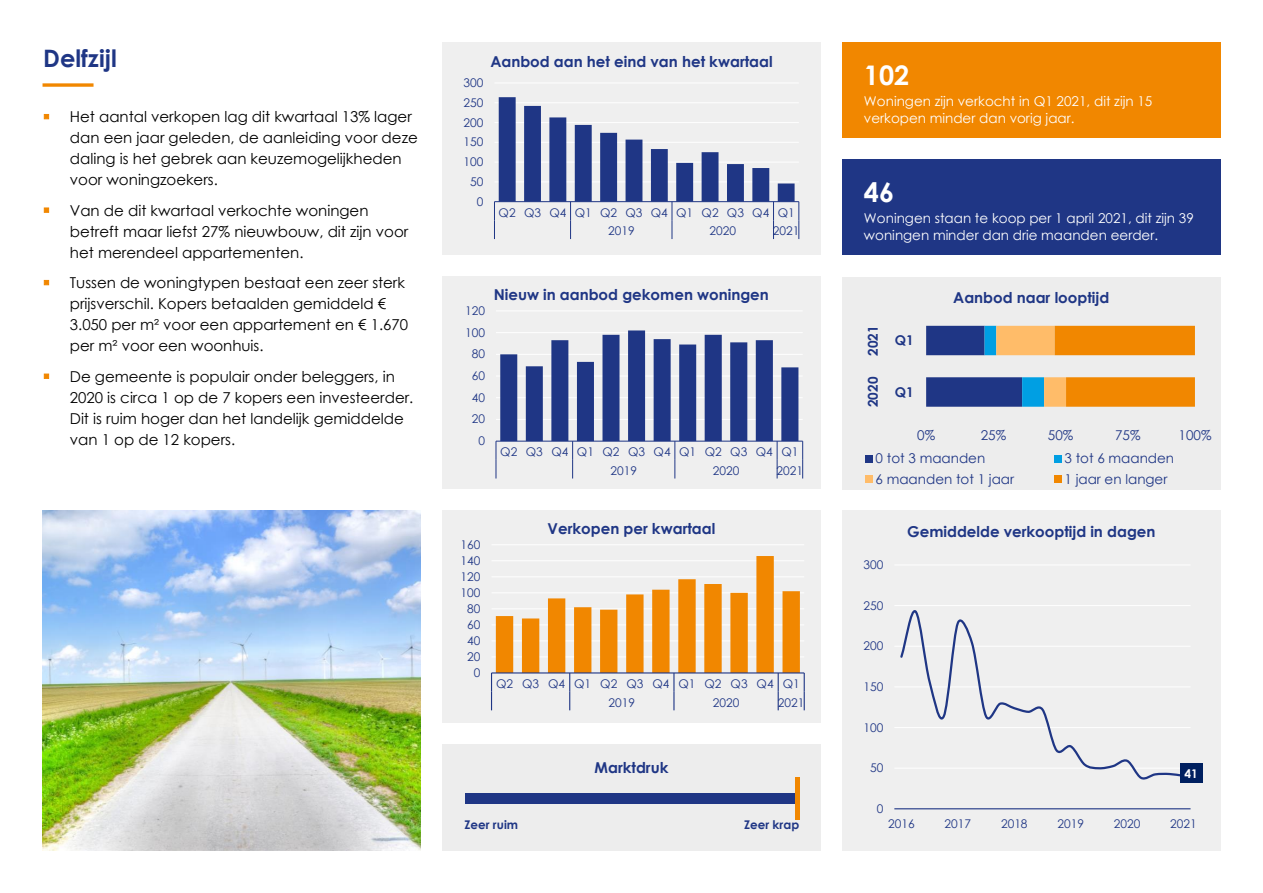
<style>
.page{position:relative;width:1263px;height:893px;background:#fff}
.page>*{position:absolute;margin:0;border:0;box-sizing:border-box;transform-origin:0 0}
.t1{font:700 27px "Century Gothic";color:#fff}
.t2{font:700 24px "Century Gothic";color:#1f3685}
.t3{font:15px/21.1px "Century Gothic";color:#000}
.t4{font:700 15px "Century Gothic";color:#1f3685}
.t5{font:13.5px/16.6px "Century Gothic";color:#fff}
.t6{font:13.5px "Century Gothic";color:#1f3685}
.t7{font:700 13.5px "Century Gothic";color:#1f3685}
.t8{font:12px "Century Gothic";color:#1f3685}
.t9{font:700 12px "Century Gothic";color:#1f3685}
.t10{font:700 12px "Century Gothic";color:#fff}
.s1{color:#f18700}
</style>
<div class="page">
<svg style="left:43px;top:83px;width:51px;height:4px"></svg>
<div style="left:442px;top:43px;width:379px;height:212px;background:#efefef"></div>
<hr style="left:494px;top:83px;width:305px;height:1px;background:#fff">
<svg style="left:494px;top:97px;width:305px;height:142px"></svg>
<div style="left:442px;top:510px;width:379px;height:213px;background:#efefef"></div>
<hr style="left:491px;top:544px;width:313px;height:1px;background:#fff">
<svg style="left:491px;top:556px;width:314px;height:154px"></svg>
<div style="left:442px;top:276px;width:379px;height:213px;background:#efefef"></div>
<hr style="left:496px;top:311px;width:307px;height:1px;background:#fff">
<svg style="left:496px;top:330px;width:307px;height:149px"></svg>
<div style="left:442px;top:744px;width:379px;height:107px;background:#ededed"></div>
<div style="left:465px;top:793px;width:332px;height:11px;background:#1f3685"></div>
<img style="left:795px;top:777px;width:5px;height:42px">
<div style="left:842px;top:43px;width:378px;height:95px;background:#f18700"></div>
<div style="left:842px;top:159px;width:378px;height:96px;background:#1f3685"></div>
<div style="left:842px;top:510px;width:378px;height:340px;background:#efefef"></div>
<hr style="left:894px;top:768px;width:296px;height:1px;background:#fff">
<hr style="left:894px;top:727px;width:296px;height:1px;background:#fff">
<hr style="left:894px;top:687px;width:296px;height:1px;background:#fff">
<hr style="left:894px;top:646px;width:296px;height:1px;background:#fff">
<hr style="left:894px;top:605px;width:296px;height:1px;background:#fff">
<hr style="left:894px;top:565px;width:296px;height:1px;background:#fff">
<hr style="left:894px;top:808px;width:296px;height:1px;background:#1f3685">
<svg style="left:900px;top:610px;width:280px;height:170px"></svg>
<div style="left:1180px;top:763px;width:22px;height:20px;background:#002060"></div>
<div style="left:842px;top:277px;width:378px;height:213px;background:#ededed"></div>
<svg style="left:926px;top:326px;width:269px;height:81px"></svg>
<div style="left:865px;top:455px;width:7px;height:7px;background:#1f3685"></div>
<div style="left:1054px;top:455px;width:7px;height:7px;background:#009fe3"></div>
<div style="left:865px;top:476px;width:7px;height:7px;background:#ffbc69"></div>
<div style="left:1054px;top:476px;width:7px;height:7px;background:#f18700"></div>
<img style="left:42px;top:510px;width:379px;height:340px">
<p class="t2" style="left:43px;top:43px;width:75px">Delfzijl</p>
<p class="t3" style="left:70px;top:106px;width:350px;text-indent:-27px"><span class="s1">▪</span> Het aantal verkopen lag dit kwartaal 13% lager dan een jaar geleden, de aanleiding voor deze daling is het gebrek aan keuzemogelijkheden voor woningzoekers.</p>
<p class="t3" style="left:70px;top:199px;width:340px;text-indent:-27px"><span class="s1">▪</span> Van de dit kwartaal verkochte woningen betreft maar liefst 27% nieuwbouw, dit zijn voor het merendeel appartementen.</p>
<p class="t3" style="left:70px;top:271px;width:340px;text-indent:-27px"><span class="s1">▪</span> Tussen de woningtypen bestaat een zeer sterk prijsverschil. Kopers betaalden gemiddeld € 3.050 per m² voor een appartement en € 1.670 per m² voor een woonhuis.</p>
<p class="t3" style="left:70px;top:365px;width:345px;text-indent:-27px"><span class="s1">▪</span> De gemeente is populair onder beleggers, in 2020 is circa 1 op de 7 kopers een investeerder.<br>Dit is ruim hoger dan het landelijk gemiddelde van 1 op de 12 kopers.</p>
<p class="t4" style="left:490px;top:52px;width:284px">Aanbod aan het eind van het kwartaal</p>
<p class="t8" style="left:464px;top:75px;width:21px">300</p>
<p class="t8" style="left:464px;top:95px;width:21px">250</p>
<p class="t8" style="left:464px;top:114px;width:21px">200</p>
<p class="t8" style="left:464px;top:134px;width:21px">150</p>
<p class="t8" style="left:464px;top:154px;width:21px">100</p>
<p class="t8" style="left:470px;top:174px;width:15px">50</p>
<p class="t8" style="left:477px;top:194px;width:8px">0</p>
<p class="t8" style="left:499px;top:205px;width:19px">Q2</p>
<p class="t8" style="left:524px;top:205px;width:19px">Q3</p>
<p class="t8" style="left:549px;top:205px;width:19px">Q4</p>
<p class="t8" style="left:575px;top:205px;width:19px">Q1</p>
<p class="t8" style="left:600px;top:205px;width:19px">Q2</p>
<p class="t8" style="left:625px;top:205px;width:19px">Q3</p>
<p class="t8" style="left:651px;top:205px;width:19px">Q4</p>
<p class="t8" style="left:676px;top:205px;width:19px">Q1</p>
<p class="t8" style="left:702px;top:205px;width:19px">Q2</p>
<p class="t8" style="left:727px;top:205px;width:19px">Q3</p>
<p class="t8" style="left:752px;top:205px;width:19px">Q4</p>
<p class="t8" style="left:778px;top:205px;width:19px">Q1</p>
<p class="t8" style="left:608px;top:223px;width:28px">2019</p>
<p class="t8" style="left:709px;top:223px;width:28px">2020</p>
<p class="t8" style="left:773px;top:223px;width:28px">2021</p>
<p class="t8" style="left:465px;top:303px;width:21px">120</p>
<p class="t8" style="left:465px;top:325px;width:21px">100</p>
<p class="t8" style="left:472px;top:346px;width:15px">80</p>
<p class="t8" style="left:472px;top:368px;width:15px">60</p>
<p class="t8" style="left:472px;top:390px;width:15px">40</p>
<p class="t8" style="left:472px;top:411px;width:15px">20</p>
<p class="t8" style="left:478px;top:433px;width:8px">0</p>
<p class="t4" style="left:494px;top:285px;width:277px">Nieuw in aanbod gekomen woningen</p>
<p class="t8" style="left:500px;top:444px;width:19px">Q2</p>
<p class="t8" style="left:526px;top:444px;width:19px">Q3</p>
<p class="t8" style="left:551px;top:444px;width:19px">Q4</p>
<p class="t8" style="left:577px;top:444px;width:19px">Q1</p>
<p class="t8" style="left:602px;top:444px;width:19px">Q2</p>
<p class="t8" style="left:628px;top:444px;width:19px">Q3</p>
<p class="t8" style="left:654px;top:444px;width:19px">Q4</p>
<p class="t8" style="left:679px;top:444px;width:19px">Q1</p>
<p class="t8" style="left:705px;top:444px;width:19px">Q2</p>
<p class="t8" style="left:730px;top:444px;width:19px">Q3</p>
<p class="t8" style="left:756px;top:444px;width:19px">Q4</p>
<p class="t8" style="left:781px;top:444px;width:19px">Q1</p>
<p class="t8" style="left:610px;top:463px;width:28px">2019</p>
<p class="t8" style="left:713px;top:463px;width:28px">2020</p>
<p class="t8" style="left:777px;top:463px;width:28px">2021</p>
<p class="t8" style="left:461px;top:537px;width:21px">160</p>
<p class="t8" style="left:461px;top:553px;width:21px">140</p>
<p class="t8" style="left:461px;top:569px;width:21px">120</p>
<p class="t8" style="left:461px;top:585px;width:21px">100</p>
<p class="t8" style="left:467px;top:601px;width:15px">80</p>
<p class="t8" style="left:467px;top:617px;width:15px">60</p>
<p class="t8" style="left:467px;top:633px;width:15px">40</p>
<p class="t8" style="left:467px;top:649px;width:15px">20</p>
<p class="t8" style="left:474px;top:665px;width:8px">0</p>
<p class="t4" style="left:548px;top:519px;width:169px">Verkopen per kwartaal</p>
<p class="t8" style="left:496px;top:676px;width:19px">Q2</p>
<p class="t8" style="left:522px;top:676px;width:19px">Q3</p>
<p class="t8" style="left:548px;top:676px;width:19px">Q4</p>
<p class="t8" style="left:574px;top:676px;width:19px">Q1</p>
<p class="t8" style="left:600px;top:676px;width:19px">Q2</p>
<p class="t8" style="left:626px;top:676px;width:19px">Q3</p>
<p class="t8" style="left:652px;top:676px;width:19px">Q4</p>
<p class="t8" style="left:678px;top:676px;width:19px">Q1</p>
<p class="t8" style="left:704px;top:676px;width:19px">Q2</p>
<p class="t8" style="left:731px;top:676px;width:19px">Q3</p>
<p class="t8" style="left:757px;top:676px;width:19px">Q4</p>
<p class="t8" style="left:783px;top:676px;width:19px">Q1</p>
<p class="t8" style="left:609px;top:695px;width:28px">2019</p>
<p class="t8" style="left:713px;top:695px;width:28px">2020</p>
<p class="t8" style="left:778px;top:695px;width:28px">2021</p>
<p class="t4" style="left:595px;top:758px;width:75px">Marktdruk</p>
<p class="t9" style="left:464px;top:817px;width:55px">Zeer ruim</p>
<p class="t9" style="left:744px;top:817px;width:57px">Zeer krap</p>
<p class="t1" style="left:864px;top:58px;width:47px">102</p>
<p class="t5" style="left:864px;top:92px;width:290px">Woningen zijn verkocht in Q1 2021, dit zijn 15 verkopen minder dan vorig jaar.</p>
<p class="t1" style="left:864px;top:175px;width:32px">46</p>
<p class="t5" style="left:864px;top:209px;width:331px">Woningen staan te koop per 1 april 2021, dit zijn 39 woningen minder dan drie maanden eerder.</p>
<p class="t7" style="left:864px;top:356px;width:32px;rotate:-90deg">2021</p>
<p class="t7" style="left:864px;top:407px;width:32px;rotate:-90deg">2020</p>
<p class="t7" style="left:895px;top:331px;width:20px">Q1</p>
<p class="t7" style="left:895px;top:383px;width:20px">Q1</p>
<p class="t4" style="left:953px;top:288px;width:158px">Aanbod naar looptijd</p>
<p class="t6" style="left:917px;top:426px;width:19px">0%</p>
<p class="t6" style="left:981px;top:426px;width:27px">25%</p>
<p class="t6" style="left:1048px;top:426px;width:27px">50%</p>
<p class="t6" style="left:1115px;top:426px;width:27px">75%</p>
<p class="t6" style="left:1178px;top:426px;width:34px">100%</p>
<p class="t6" style="left:875px;top:450px;width:111px">0 tot 3 maanden</p>
<p class="t6" style="left:1064px;top:450px;width:111px">3 tot 6 maanden</p>
<p class="t6" style="left:875px;top:470px;width:140px">6 maanden tot 1 jaar</p>
<p class="t6" style="left:1064px;top:470px;width:105px">1 jaar en langer</p>
<p class="t8" style="left:863px;top:557px;width:21px">300</p>
<p class="t8" style="left:863px;top:598px;width:21px">250</p>
<p class="t8" style="left:863px;top:638px;width:21px">200</p>
<p class="t8" style="left:863px;top:679px;width:21px">150</p>
<p class="t8" style="left:863px;top:720px;width:21px">100</p>
<p class="t8" style="left:870px;top:760px;width:15px">50</p>
<p class="t8" style="left:877px;top:801px;width:8px">0</p>
<p class="t4" style="left:907px;top:522px;width:250px">Gemiddelde verkooptijd in dagen</p>
<p class="t10" style="left:1184px;top:766px;width:15px">41</p>
<p class="t8" style="left:888px;top:816px;width:28px">2016</p>
<p class="t8" style="left:945px;top:816px;width:28px">2017</p>
<p class="t8" style="left:1001px;top:816px;width:28px">2018</p>
<p class="t8" style="left:1057px;top:816px;width:28px">2019</p>
<p class="t8" style="left:1114px;top:816px;width:28px">2020</p>
<p class="t8" style="left:1170px;top:816px;width:28px">2021</p>
</div>
